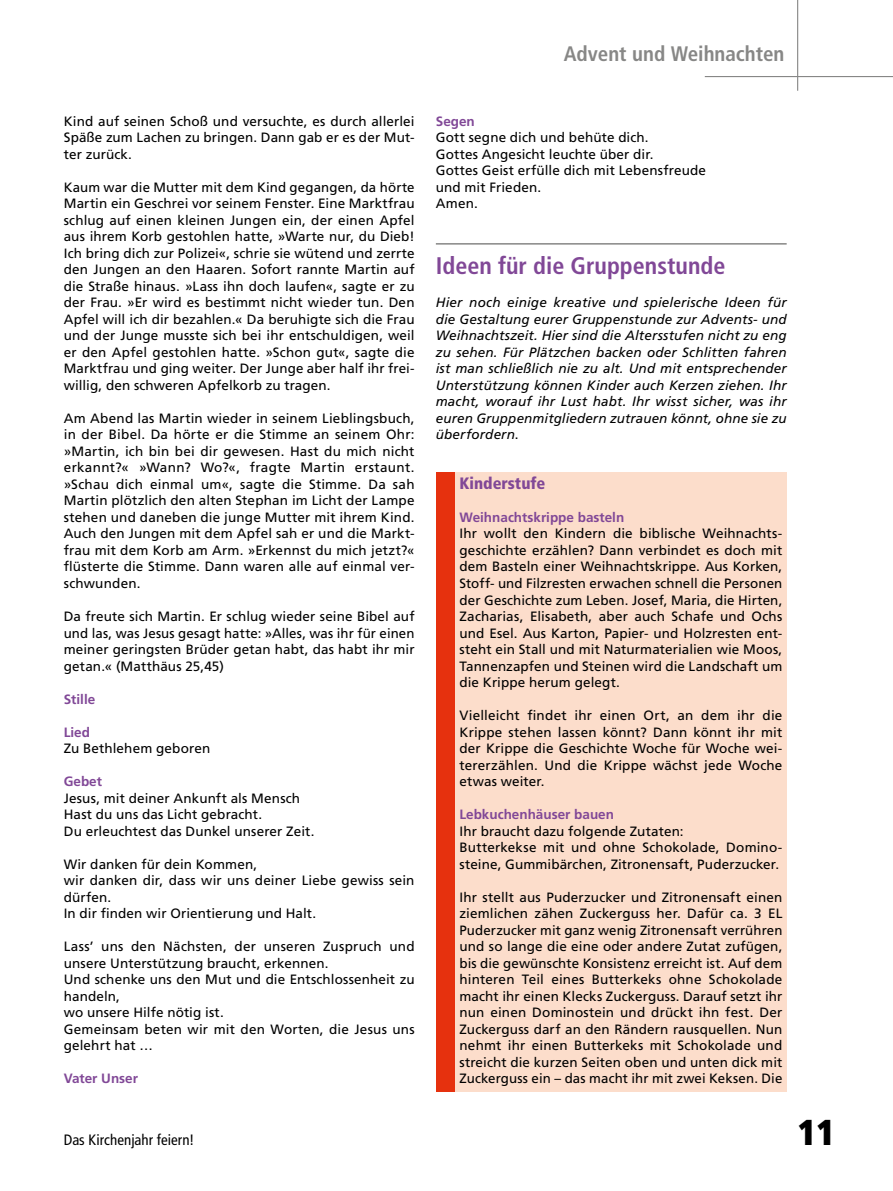
<style>
.page{position:relative;width:893px;height:1191px;background:#fff}
.page>*{position:absolute;margin:0;border:0;box-sizing:border-box;transform-origin:0 0}
.t1{font:900 condensed 36px "Frutiger LT Std";color:#000}
.t2{font:700 condensed 24px "Frutiger LT Std";color:#814897}
.t3{font:700 condensed 21px "Frutiger LT Std";color:#878786}
.t4{font:900 condensed 16.5px "Frutiger LT Std";color:#814897}
.t5{font:condensed 15px "Frutiger LT Std";color:#000}
.t6{font:13.5px/16.5px "Frutiger LT Std";letter-spacing:.01em;color:#000;text-align:justify}
.t7{font:italic 13.5px/16.5px "Frutiger LT Std";letter-spacing:.01em;color:#000;text-align:justify}
.t8{font:700 13.5px "Frutiger LT Std";color:#814897}
.s1{font-style:normal}
</style>
<div class="page">
<hr style="left:705px;top:76px;width:188px;height:1px;background:#878786">
<hr style="left:797px;top:0;width:1px;height:91px;background:#878786">
<div style="left:436px;top:472px;width:351px;height:619px;background:#e6310e"></div>
<div style="left:455px;top:472px;width:332px;height:619px;background:#fcddcb"></div>
<hr style="left:436px;top:243px;width:351px;height:2px;background:#878786">
<h3 class="t3" style="left:564px;top:41px;width:222px">Advent und Weihnachten</h3>
<p class="t6" style="left:64px;top:113px;width:352px">Kind auf seinen Schoß und versuchte, es durch allerlei Späße zum Lachen zu bringen. Dann gab er es der Mut&shy;ter zurück.</p>
<p class="t6" style="left:64px;top:179px;width:352px">Kaum war die Mutter mit dem Kind gegangen, da hörte Martin ein Geschrei vor seinem Fenster. Eine Marktfrau schlug auf einen kleinen Jungen ein, der einen Apfel aus ihrem Korb gestohlen hatte, »Warte nur, du Dieb!<br>Ich bring dich zur Polizei«, schrie sie wütend und zerrte den Jungen an den Haaren. Sofort rannte Martin auf die Straße hinaus. »Lass ihn doch laufen«, sagte er zu der Frau. »Er wird es bestimmt nicht wieder tun. Den Apfel will ich dir bezahlen.« Da beruhigte sich die Frau und der Junge musste sich bei ihr entschuldigen, weil er den Apfel gestohlen hatte. »Schon gut«, sagte die Marktfrau und ging weiter. Der Junge aber half ihr frei&shy;willig, den schweren Apfelkorb zu tragen.</p>
<p class="t6" style="left:64px;top:410px;width:352px">Am Abend las Martin wieder in seinem Lieblingsbuch, in der Bibel. Da hörte er die Stimme an seinem Ohr: »Martin, ich bin bei dir gewesen. Hast du mich nicht erkannt?« »Wann? Wo?«, fragte Martin erstaunt. »Schau dich einmal um«, sagte die Stimme. Da sah Martin plötzlich den alten Stephan im Licht der Lampe stehen und daneben die junge Mutter mit ihrem Kind.<br>Auch den Jungen mit dem Apfel sah er und die Markt&shy;frau mit dem Korb am Arm. »Erkennst du mich jetzt?« flüsterte die Stimme. Dann waren alle auf einmal ver&shy;schwunden.</p>
<p class="t6" style="left:64px;top:608px;width:352px">Da freute sich Martin. Er schlug wieder seine Bibel auf und las, was Jesus gesagt hatte: »Alles, was ihr für einen meiner geringsten Brüder getan habt, das habt ihr mir getan.« (Matthäus 25,45)</p>
<p class="t8" style="left:64px;top:691px;width:33px">Stille</p>
<p class="t8" style="left:64px;top:724px;width:28px">Lied</p>
<p class="t6" style="left:64px;top:740px;width:148px">Zu Bethlehem geboren</p>
<p class="t8" style="left:64px;top:773px;width:40px">Gebet</p>
<p class="t6" style="left:64px;top:789px;width:252px;text-align:left">Jesus, mit deiner Ankunft als Mensch<br>Hast du uns das Licht gebracht.<br>Du erleuchtest das Dunkel unserer Zeit.</p>
<p class="t6" style="left:64px;top:855px;width:352px;text-align:left">Wir danken für dein Kommen,<br>wir danken dir, dass wir uns deiner Liebe gewiss sein dürfen.<br>In dir finden wir Orientierung und Halt.</p>
<p class="t6" style="left:64px;top:938px;width:352px;text-align:left">Lass’ uns den Nächsten, der unseren Zuspruch und unsere Unterstützung braucht, erkennen.<br>Und schenke uns den Mut und die Entschlossenheit zu handeln,<br>wo unsere Hilfe nötig ist.<br>Gemeinsam beten wir mit den Worten, die Jesus uns gelehrt hat …</p>
<p class="t8" style="left:64px;top:1070px;width:76px">Vater Unser</p>
<p class="t5" style="left:64px;top:1131px;width:132px">Das Kirchenjahr feiern!</p>
<p class="t8" style="left:436px;top:113px;width:41px">Segen</p>
<p class="t6" style="left:436px;top:129px;width:272px;text-align:left">Gott segne dich und behüte dich.<br>Gottes Angesicht leuchte über dir.<br>Gottes Geist erfülle dich mit Lebensfreude und mit Frieden.<br>Amen.</p>
<h2 class="t2" style="left:436px;top:252px;width:291px">Ideen für die Gruppenstunde</h2>
<p class="t7" style="left:436px;top:294px;width:352px">Hier noch einige kreative und spielerische Ideen für die Gestaltung eurer Gruppenstunde zur Advents- und Weihnachtszeit. Hier sind die Altersstufen nicht zu eng zu sehen. Für Plätzchen backen oder Schlitten fahren ist man schließlich nie zu alt. Und mit entsprechender Unterstützung können Kinder auch Kerzen ziehen. Ihr macht, worauf ihr Lust habt. Ihr wisst sicher, was ihr euren Gruppenmitgliedern zutrauen könnt, ohne sie zu überfordern<span class="s1">.</span></p>
<p class="t4" style="left:459px;top:473px;width:88px">Kinderstufe</p>
<p class="t8" style="left:459px;top:509px;width:166px">Weihnachtskrippe basteln</p>
<p class="t6" style="left:459px;top:525px;width:324px">Ihr wollt den Kindern die biblische Weihnachts&shy;geschichte erzählen? Dann verbindet es doch mit dem Basteln einer Weihnachtskrippe. Aus Korken, Stoff- und Filzresten erwachen schnell die Personen der Geschichte zum Leben. Josef, Maria, die Hirten, Zacharias, Elisabeth, aber auch Schafe und Ochs und Esel. Aus Karton, Papier- und Holzresten ent&shy;steht ein Stall und mit Naturmaterialien wie Moos, Tannenzapfen und Steinen wird die Landschaft um die Krippe herum gelegt.</p>
<p class="t6" style="left:459px;top:707px;width:324px">Vielleicht findet ihr einen Ort, an dem ihr die Krippe stehen lassen könnt? Dann könnt ihr mit der Krippe die Geschichte Woche für Woche wei&shy;tererzählen. Und die Krippe wächst jede Woche etwas weiter.</p>
<p class="t8" style="left:459px;top:806px;width:156px">Lebkuchenhäuser bauen</p>
<p class="t6" style="left:459px;top:822px;width:324px;text-align:left">Ihr braucht dazu folgende Zutaten:<br>Butterkekse mit und ohne Schokolade, Domino&shy;steine, Gummibärchen, Zitronensaft, Puderzucker.</p>
<p class="t6" style="left:459px;top:888px;width:324px">Ihr stellt aus Puderzucker und Zitronensaft einen ziemlichen zähen Zuckerguss her. Dafür ca. 3 EL Puderzucker mit ganz wenig Zitronensaft verrühren und so lange die eine oder andere Zutat zufügen, bis die gewünschte Konsistenz erreicht ist. Auf dem hinteren Teil eines Butterkeks ohne Schokolade macht ihr einen Klecks Zuckerguss. Darauf setzt ihr nun einen Dominostein und drückt ihn fest. Der Zuckerguss darf an den Rändern rausquellen. Nun nehmt ihr einen Butterkeks mit Schokolade und streicht die kurzen Seiten oben und unten dick mit Zuckerguss ein – das macht ihr mit zwei Keksen. Die</p>
<h1 class="t1" style="left:798px;top:1110px;width:39px">11</h1>
</div>
